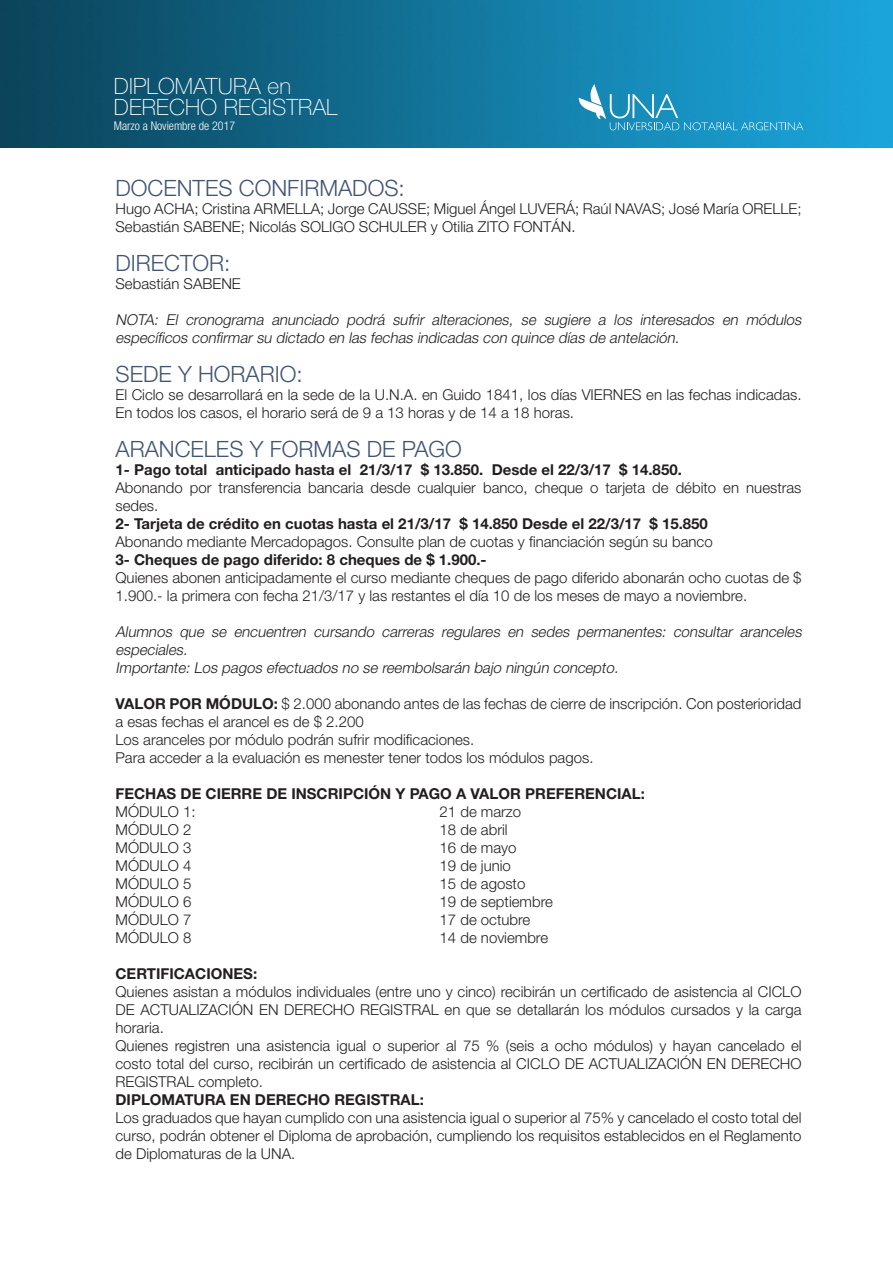
<style>
.page{position:relative;width:893px;height:1263px;background:#fff}
.page>*{position:absolute;margin:0;border:0;box-sizing:border-box;transform-origin:0 0}
.t1{font:300 22.5px "Helvetica Neue";color:#415472}
.t2{font:100 22.5px/21px "Helvetica Neue";letter-spacing:.01em;color:#fff}
.t3{font:300 15px/18px "Helvetica Neue";color:#231f20}
.t4{font:italic 300 15px/18px "Helvetica Neue";color:#231f20}
.t5{font:700 15px "Helvetica Neue";color:#231f20}
.t6{font:300 condensed 12px "Helvetica Neue";color:#fff}
.s1{font-weight:700}
</style>
<div class="page">
<img style="left:0;top:0;width:893px;height:147px">
<svg style="left:579px;top:84px;width:224px;height:46px"></svg>
<h1 class="t2" style="left:114px;top:75px;width:225px">DIPLOMATURA en<br>DERECHO REGISTRAL</h1>
<p class="t6" style="left:114px;top:119px;width:123px">Marzo a Noviembre de 2017</p>
<p class="t1" style="left:116px;top:175px;width:291px">DOCENTES CONFIRMADOS:</p>
<p class="t3" style="left:116px;top:200px;width:687px">Hugo ACHA; Cristina ARMELLA; Jorge CAUSSE; Miguel Ángel LUVERÁ; Raúl NAVAS; José María ORELLE;<br>Sebastián SABENE; Nicolás SOLIGO SCHULER y Otilia ZITO FONTÁN.</p>
<p class="t1" style="left:116px;top:250px;width:117px">DIRECTOR:</p>
<p class="t3" style="left:116px;top:275px;width:127px">Sebastián SABENE</p>
<p class="t4" style="left:116px;top:311px;width:691px">NOTA: El cronograma anunciado podrá sufrir alteraciones, se sugiere a los interesados en módulos específicos confirmar su dictado en las fechas indicadas con quince días de antelación.</p>
<p class="t1" style="left:116px;top:361px;width:189px">SEDE Y HORARIO:</p>
<p class="t3" style="left:116px;top:386px;width:687px">El Ciclo se desarrollará en la sede de la U.N.A. en Guido 1841, los días VIERNES en las fechas indicadas.<br>En todos los casos, el horario será de 9 a 13 horas y de 14 a 18 horas.</p>
<p class="t1" style="left:116px;top:436px;width:170px">ARANCELes y formas</p>
<p class="t1" style="left:367px;top:436px;width:51px">de pago</p>
<p class="t5" style="left:116px;top:461px;width:568px">1- Pago total anticipado hasta el 21/3/17 $ 13.850. Desde el 22/3/17 $ 14.850.</p>
<p class="t3" style="left:116px;top:479px;width:687px">Abonando por transferencia bancaria desde cualquier banco, cheque o tarjeta de débito en nuestras sedes.</p>
<p class="t5" style="left:116px;top:515px;width:594px">2- Tarjeta de crédito en cuotas hasta el 21/3/17 $ 14.850 Desde el 22/3/17 $ 15.850</p>
<p class="t3" style="left:116px;top:533px;width:599px">Abonando mediante Mercadopagos. Consulte plan de cuotas y financiación según su banco</p>
<p class="t5" style="left:116px;top:551px;width:373px">3- Cheques de pago diferido: 8 cheques de $ 1.900.-</p>
<p class="t3" style="left:116px;top:569px;width:687px">Quienes abonen anticipadamente el curso mediante cheques de pago diferido abonarán ocho cuotas de $<br>1.900.- la primera con fecha 21/3/17 y las restantes el día 10 de los meses de mayo a noviembre.</p>
<p class="t4" style="left:116px;top:623px;width:691px">Alumnos que se encuentren cursando carreras regulares en sedes permanentes: consultar aranceles especiales.</p>
<p class="t4" style="left:116px;top:659px;width:507px">Importante: Los pagos efectuados no se reembolsarán bajo ningún concepto.</p>
<p class="t3" style="left:116px;top:695px;width:687px"><span class="s1">VALOR POR MÓDULO:</span> $ 2.000 abonando antes de las fechas de cierre de inscripción. Con posterioridad a esas fechas el arancel es de $ 2.200</p>
<p class="t3" style="left:116px;top:731px;width:360px">Los aranceles por módulo podrán sufrir modificaciones.</p>
<p class="t3" style="left:116px;top:749px;width:479px">Para acceder a la evaluación es menester tener todos los módulos pagos.</p>
<p class="t5" style="left:116px;top:785px;width:531px">FECHAS DE CIERRE DE INSCRIPCIÓN Y PAGO A VALOR PREFERENCIAL:</p>
<p class="t3" style="left:116px;top:803px;width:82px">MÓDULO 1:</p>
<p class="t3" style="left:440px;top:803px;width:83px">21 de marzo</p>
<p class="t3" style="left:116px;top:821px;width:77px">MÓDULO 2</p>
<p class="t3" style="left:440px;top:821px;width:70px">18 de abril</p>
<p class="t3" style="left:116px;top:839px;width:77px">MÓDULO 3</p>
<p class="t3" style="left:440px;top:839px;width:78px">16 de mayo</p>
<p class="t3" style="left:116px;top:857px;width:77px">MÓDULO 4</p>
<p class="t3" style="left:440px;top:857px;width:73px">19 de junio</p>
<p class="t3" style="left:116px;top:875px;width:77px">MÓDULO 5</p>
<p class="t3" style="left:440px;top:875px;width:87px">15 de agosto</p>
<p class="t3" style="left:116px;top:893px;width:77px">MÓDULO 6</p>
<p class="t3" style="left:440px;top:893px;width:115px">19 de septiembre</p>
<p class="t3" style="left:116px;top:911px;width:77px">MÓDULO 7</p>
<p class="t3" style="left:440px;top:911px;width:92px">17 de octubre</p>
<p class="t3" style="left:116px;top:929px;width:77px">MÓDULO 8</p>
<p class="t3" style="left:440px;top:929px;width:110px">14 de noviembre</p>
<p class="t5" style="left:116px;top:965px;width:143px">CERTIFICACIONES:</p>
<p class="t3" style="left:116px;top:983px;width:687px;text-align:justify">Quienes asistan a módulos individuales (entre uno y cinco) recibirán un certificado de asistencia al CICLO DE ACTUALIZACIÓN EN DERECHO REGISTRAL en que se detallarán los módulos cursados y la carga horaria.</p>
<p class="t3" style="left:116px;top:1037px;width:688px;text-align:justify">Quienes registren una asistencia igual o superior al 75 % (seis a ocho módulos) y hayan cancelado el costo total del curso, recibirán un certificado de asistencia al CICLO DE ACTUALIZACIÓN EN DERECHO REGISTRAL completo.</p>
<p class="t5" style="left:116px;top:1091px;width:310px">DIPLOMATURA EN DERECHO REGISTRAL:</p>
<p class="t3" style="left:116px;top:1109px;width:687px;text-align:justify">Los graduados que hayan cumplido con una asistencia igual o superior al 75% y cancelado el costo total del curso, podrán obtener el Diploma de aprobación, cumpliendo los requisitos establecidos en el Reglamento de Diplomaturas de la UNA.</p>
</div>
